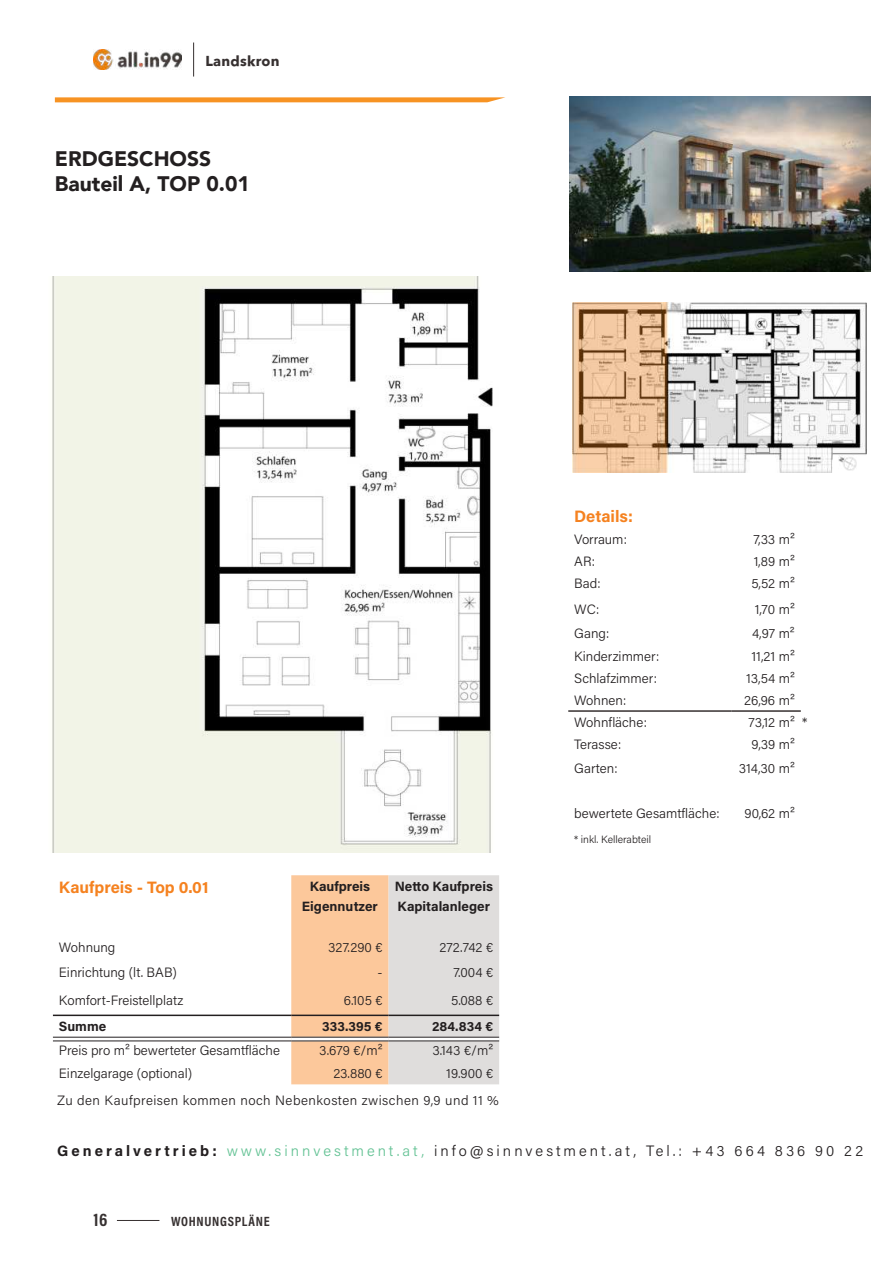
<style>
.page{position:relative;width:893px;height:1263px;background:#fff}
.page>*{position:absolute;margin:0;border:0;box-sizing:border-box;transform-origin:0 0}
.t1{font:900 21px/25.2px "Avenir";color:#231f20}
.t2{font:700 18px "Acumin Pro Cond";color:#363030}
.t3{font:700 16.5px "Acumin Pro";color:#f58220}
.t4{font:300 15px "Acumin Pro";letter-spacing:.2em;color:#231f20}
.t5{font:700 14.25px "Avenir Next";letter-spacing:.02em;color:#363030}
.t6{font:300 13.5px "Acumin Pro";color:#231f20}
.t7{font:700 13.5px/19.5px "Acumin Pro";color:#231f20;text-align:center}
.t8{font:300 13.5px/26.5px "Acumin Pro";letter-spacing:.035em;color:#231f20}
.t9{font:700 13.5px "Acumin Pro Cond";letter-spacing:.05em;color:#363030}
.t10{font:300 10.5px "Acumin Pro";color:#231f20}
.s1{font-weight:700}
.s2{color:#63c294}
</style>
<div class="page">
<hr style="left:117px;top:1220px;width:42px;height:1px;background:#363030">
<img style="left:94px;top:50px;width:88px;height:19px">
<hr style="left:193px;top:43px;width:1px;height:34px;background:#363030">
<img style="left:52px;top:276px;width:441px;height:577px">
<img style="left:573px;top:303px;width:293px;height:169px">
<img style="left:570px;top:96px;width:301px;height:175px">
<svg style="left:55px;top:97px;width:450px;height:5px;background:#f79c37"></svg>
<img style="left:839px;top:456px;width:18px;height:15px">
<svg style="left:291px;top:875px;width:208px;height:209px;background:#ebd2bd"></svg>
<hr style="left:291px;top:1037px;width:98px;height:4px;background:#fff">
<hr style="left:389px;top:1037px;width:110px;height:4px;background:#fff">
<hr style="left:53px;top:1014px;width:238px;height:2px;background:#231f20">
<hr style="left:291px;top:1014px;width:98px;height:2px;background:#231f20">
<hr style="left:389px;top:1014px;width:110px;height:2px;background:#231f20">
<hr style="left:53px;top:1037px;width:238px;height:1px;background:#231f20">
<hr style="left:53px;top:1040px;width:238px;height:1px;background:#231f20">
<hr style="left:291px;top:1037px;width:98px;height:1px;background:#231f20">
<hr style="left:291px;top:1040px;width:98px;height:1px;background:#231f20">
<hr style="left:389px;top:1037px;width:110px;height:1px;background:#231f20">
<hr style="left:389px;top:1040px;width:110px;height:1px;background:#231f20">
<hr style="left:568px;top:710px;width:164px;height:2px;background:#363030">
<hr style="left:732px;top:710px;width:69px;height:2px;background:#363030">
<p class="t5" style="left:205px;top:53px;width:76px">Landskron</p>
<h1 class="t1" style="left:55px;top:147px;width:197px">ERDGESCHOSS<br>Bauteil A, TOP 0.01</h1>
<p class="t3" style="left:59px;top:880px;width:151px">Kaufpreis - Top 0.01</p>
<p class="t7" style="left:302px;top:878px;width:78px">Kaufpreis<br>Eigennutzer</p>
<p class="t7" style="left:395px;top:878px;width:100px;text-align:left">Netto Kaufpreis<br>Kapitalanleger</p>
<p class="t6" style="left:59px;top:940px;width:58px">Wohnung</p>
<p class="t6" style="left:328px;top:940px;width:56px">327.290 €</p>
<p class="t6" style="left:439px;top:940px;width:55px">272.742 €</p>
<p class="t6" style="left:59px;top:965px;width:120px">Einrichtung (lt. BAB)</p>
<p class="t6" style="left:378px;top:965px;width:7px">-</p>
<p class="t6" style="left:453px;top:965px;width:41px">7.004 €</p>
<p class="t6" style="left:59px;top:993px;width:126px">Komfort-Freistellplatz</p>
<p class="t6" style="left:344px;top:993px;width:40px">6.105 €</p>
<p class="t6" style="left:451px;top:993px;width:43px">5.088 €</p>
<p class="t7" style="left:59px;top:1018px;width:49px">Summe</p>
<p class="t7" style="left:322px;top:1018px;width:62px">333.395 €</p>
<p class="t7" style="left:432px;top:1018px;width:63px">284.834 €</p>
<p class="t6" style="left:59px;top:1043px;width:223px">Preis pro m2 bewerteter Gesamtfläche</p>
<p class="t6" style="left:319px;top:1043px;width:65px">3.679 €/m2</p>
<p class="t6" style="left:432px;top:1043px;width:62px">3.143 €/m2</p>
<p class="t6" style="left:59px;top:1066px;width:135px">Einzelgarage (optional)</p>
<p class="t6" style="left:333px;top:1066px;width:51px">23.880 €</p>
<p class="t8" style="left:57px;top:1060px;width:443px;text-indent:389px">19.900 €<br>Zu den Kaufpreisen kommen noch Nebenkosten zwischen 9,9 und 11 %</p>
<p class="t3" style="left:574px;top:509px;width:60px">Details:</p>
<p class="t6" style="left:574px;top:532px;width:54px">Vorraum:</p>
<p class="t6" style="left:753px;top:532px;width:43px">7,33 m2</p>
<p class="t6" style="left:574px;top:554px;width:22px">AR:</p>
<p class="t6" style="left:754px;top:554px;width:43px">1,89 m2</p>
<p class="t6" style="left:574px;top:576px;width:28px">Bad:</p>
<p class="t6" style="left:751px;top:576px;width:45px">5,52 m2</p>
<p class="t6" style="left:574px;top:602px;width:27px">WC:</p>
<p class="t6" style="left:755px;top:602px;width:41px">1,70 m2</p>
<p class="t6" style="left:574px;top:626px;width:37px">Gang:</p>
<p class="t6" style="left:752px;top:626px;width:44px">4,97 m2</p>
<p class="t6" style="left:574px;top:649px;width:87px">Kinderzimmer:</p>
<p class="t6" style="left:751px;top:649px;width:45px">11,21 m2</p>
<p class="t6" style="left:574px;top:671px;width:84px">Schlafzimmer:</p>
<p class="t6" style="left:746px;top:671px;width:50px">13,54 m2</p>
<p class="t6" style="left:574px;top:693px;width:53px">Wohnen:</p>
<p class="t6" style="left:744px;top:693px;width:52px">26,96 m2</p>
<p class="t6" style="left:574px;top:715px;width:74px">Wohnfläche:</p>
<p class="t6" style="left:749px;top:715px;width:48px">73,12 m2</p>
<p class="t6" style="left:574px;top:737px;width:48px">Terasse:</p>
<p class="t6" style="left:751px;top:737px;width:45px">9,39 m2</p>
<p class="t6" style="left:574px;top:761px;width:45px">Garten:</p>
<p class="t6" style="left:739px;top:761px;width:58px">314,30 m2</p>
<p class="t6" style="left:574px;top:806px;width:147px">bewertete Gesamtfläche:</p>
<p class="t6" style="left:745px;top:806px;width:52px">90,62 m2</p>
<p class="t10" style="left:574px;top:834px;width:79px">* inkl. Kellerabteil</p>
<p class="t6" style="left:802px;top:715px;width:7px">*</p>
<p class="t4" style="left:57px;top:1142px;width:807px"><span class="s1">Generalvertrieb:</span> <span class="s2">www.sinnvestment.at,</span> info@sinnvestment.at, Tel.: +43 664 836 90 22</p>
<h2 class="t2" style="left:94px;top:1210px;width:16px">16</h2>
<p class="t9" style="left:171px;top:1214px;width:100px">WOHNUNGSPLÄNE</p>
</div>
